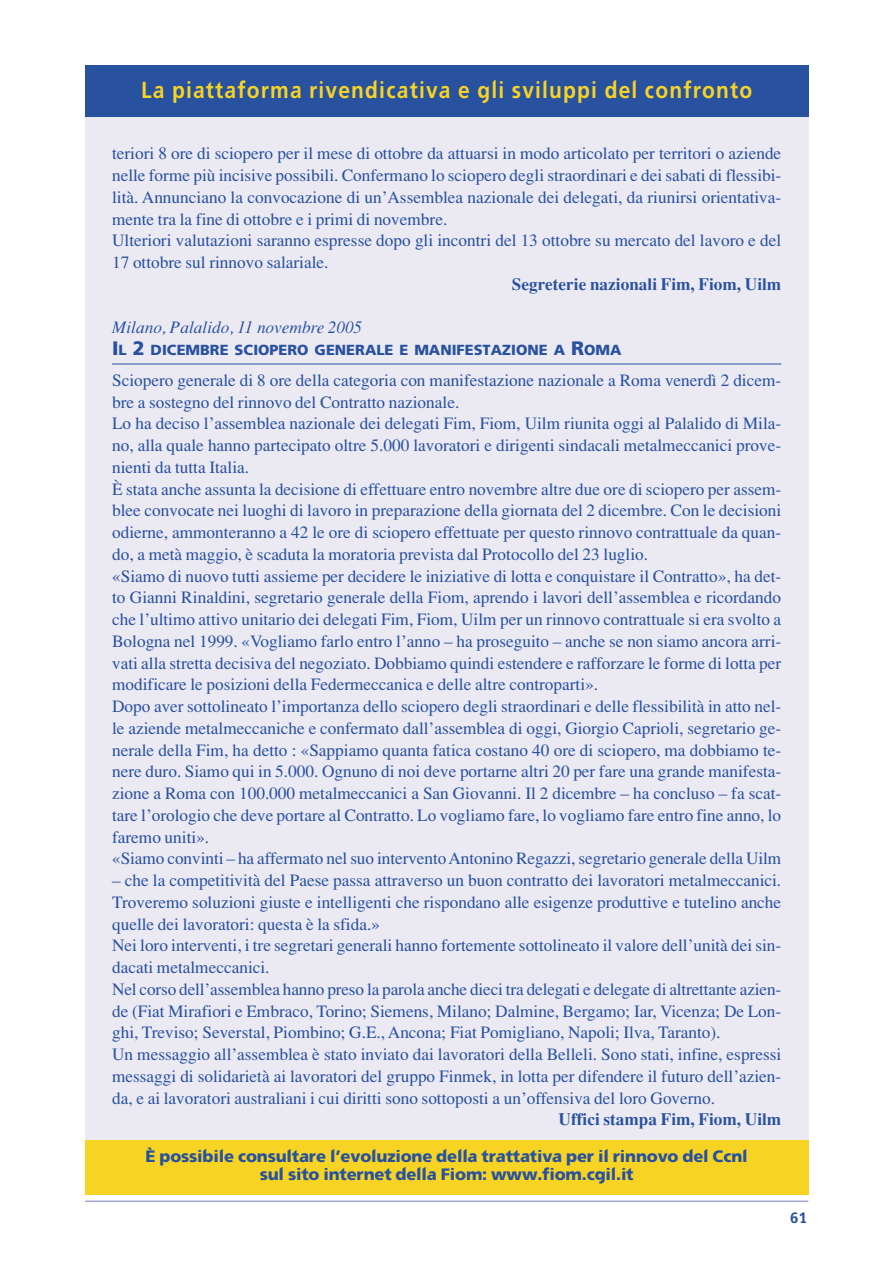
<style>
.page{position:relative;width:893px;height:1263px;background:#fff}
.page>*{position:absolute;margin:0;border:0;box-sizing:border-box;transform-origin:0 0}
.t1{font:23.1px "Freeway Demi";letter-spacing:.055em;color:#f7d424;scale:.91 1}
.t2{font:17.25px/21.8px "Times";color:#28519f}
.t3{font:700 17.25px "Times";color:#28519f}
.t4{font:italic 17.25px "Times";color:#28519f}
.t5{font:900 16.5px/18px "Freeway";letter-spacing:-.01em;color:#28519f;text-align:center}
.t6{font:15px "Freeway Demi";color:#28519f}
.t7{font:900 14.7px "Freeway";color:#28519f}
.s1{font-size:19.5px}
</style>
<div class="page">
<div style="left:85px;top:65px;width:723px;height:1114px;background:#ebe9f2"></div>
<hr style="left:112px;top:364px;width:669px;height:1px;background:#28519f">
<hr style="left:85px;top:1201px;width:723px;height:1px;background:#a2a5cf">
<div style="left:85px;top:65px;width:723px;height:51px;background:#28519f"></div>
<div style="left:85px;top:1141px;width:723px;height:54px;background:#f7d424"></div>
<h1 class="t1" style="left:141px;top:80px;width:673px">La piattaforma rivendicativa e gli sviluppi del confronto</h1>
<p class="t2" style="left:112px;top:144px;width:670px">teriori 8 ore di sciopero per il mese di ottobre da attuarsi in modo articolato per territori o aziende nelle forme più incisive possibili. Confermano lo sciopero degli straordinari e dei sabati di flessibi&shy;lità. Annunciano la convocazione di un’Assemblea nazionale dei delegati, da riunirsi orientativa&shy;mente tra la fine di ottobre e i primi di novembre.<br>Ulteriori valutazioni saranno espresse dopo gli incontri del 13 ottobre su mercato del lavoro e del 17 ottobre sul rinnovo salariale.</p>
<p class="t3" style="left:512px;top:278px;width:271px">Segreterie nazionali Fim, Fiom, Uilm</p>
<p class="t4" style="left:112px;top:321px;width:252px">Milano, Palalido, 11 novembre 2005</p>
<p class="t7" style="left:112px;top:344px;width:511px"><span class="s1">I</span>L <span class="s1">2</span> DICEMBRE SCIOPERO GENERALE E MANIFESTAZIONE A <span class="s1">R</span>OMA</p>
<p class="t2" style="left:112px;top:371px;width:670px">Sciopero generale di 8 ore della categoria con manifestazione nazionale a Roma venerdì 2 dicem&shy;bre a sostegno del rinnovo del Contratto nazionale.<br>Lo ha deciso l’assemblea nazionale dei delegati Fim, Fiom, Uilm riunita oggi al Palalido di Mila&shy;no, alla quale hanno partecipato oltre 5.000 lavoratori e dirigenti sindacali metalmeccanici prove&shy;nienti da tutta Italia.<br>È stata anche assunta la decisione di effettuare entro novembre altre due ore di sciopero per assem&shy;blee convocate nei luoghi di lavoro in preparazione della giornata del 2 dicembre. Con le decisioni odierne, ammonteranno a 42 le ore di sciopero effettuate per questo rinnovo contrattuale da quan&shy;do, a metà maggio, è scaduta la moratoria prevista dal Protocollo del 23 luglio.<br>«Siamo di nuovo tutti assieme per decidere le iniziative di lotta e conquistare il Contratto», ha det&shy;to Gianni Rinaldini, segretario generale della Fiom, aprendo i lavori dell’assemblea e ricordando che l’ultimo attivo unitario dei delegati Fim, Fiom, Uilm per un rinnovo contrattuale si era svolto a Bologna nel 1999. «Vogliamo farlo entro l’anno – ha proseguito – anche se non siamo ancora arri&shy;vati alla stretta decisiva del negoziato. Dobbiamo quindi estendere e rafforzare le forme di lotta per modificare le posizioni della Federmeccanica e delle altre controparti».<br>Dopo aver sottolineato l’importanza dello sciopero degli straordinari e delle flessibilità in atto nel&shy;le aziende metalmeccaniche e confermato dall’assemblea di oggi, Giorgio Caprioli, segretario ge&shy;nerale della Fim, ha detto : «Sappiamo quanta fatica costano 40 ore di sciopero, ma dobbiamo te&shy;nere duro. Siamo qui in 5.000. Ognuno di noi deve portarne altri 20 per fare una grande manifesta&shy;zione a Roma con 100.000 metalmeccanici a San Giovanni. Il 2 dicembre – ha concluso – fa scat&shy;tare l’orologio che deve portare al Contratto. Lo vogliamo fare, lo vogliamo fare entro fine anno, lo faremo uniti».<br>«Siamo convinti – ha affermato nel suo intervento Antonino Regazzi, segretario generale della Uilm</p>
<p class="t2" style="left:112px;top:871px;width:670px">– che la competitività del Paese passa attraverso un buon contratto dei lavoratori metalmeccanici.<br>Troveremo soluzioni giuste e intelligenti che rispondano alle esigenze produttive e tutelino anche quelle dei lavoratori: questa è la sfida.»<br>Nei loro interventi, i tre segretari generali hanno fortemente sottolineato il valore dell’unità dei sin&shy;dacati metalmeccanici.<br>Nel corso dell’assemblea hanno preso la parola anche dieci tra delegati e delegate di altrettante azien&shy;de (Fiat Mirafiori e Embraco, Torino; Siemens, Milano; Dalmine, Bergamo; Iar, Vicenza; De Lon&shy;ghi, Treviso; Severstal, Piombino; G.E., Ancona; Fiat Pomigliano, Napoli; Ilva, Taranto).<br>Un messaggio all’assemblea è stato inviato dai lavoratori della Belleli. Sono stati, infine, espressi messaggi di solidarietà ai lavoratori del gruppo Finmek, in lotta per difendere il futuro dell’azien&shy;da, e ai lavoratori australiani i cui diritti sono sottoposti a un’offensiva del loro Governo.</p>
<p class="t3" style="left:558px;top:1113px;width:224px">Uffici stampa Fim, Fiom, Uilm</p>
<p class="t5" style="left:146px;top:1148px;width:603px">È possibile consultare l’evoluzione della trattativa per il rinnovo del Ccnl sul sito internet della Fiom: www.fiom.cgil.it</p>
<p class="t6" style="left:790px;top:1211px;width:18px">61</p>
</div>
